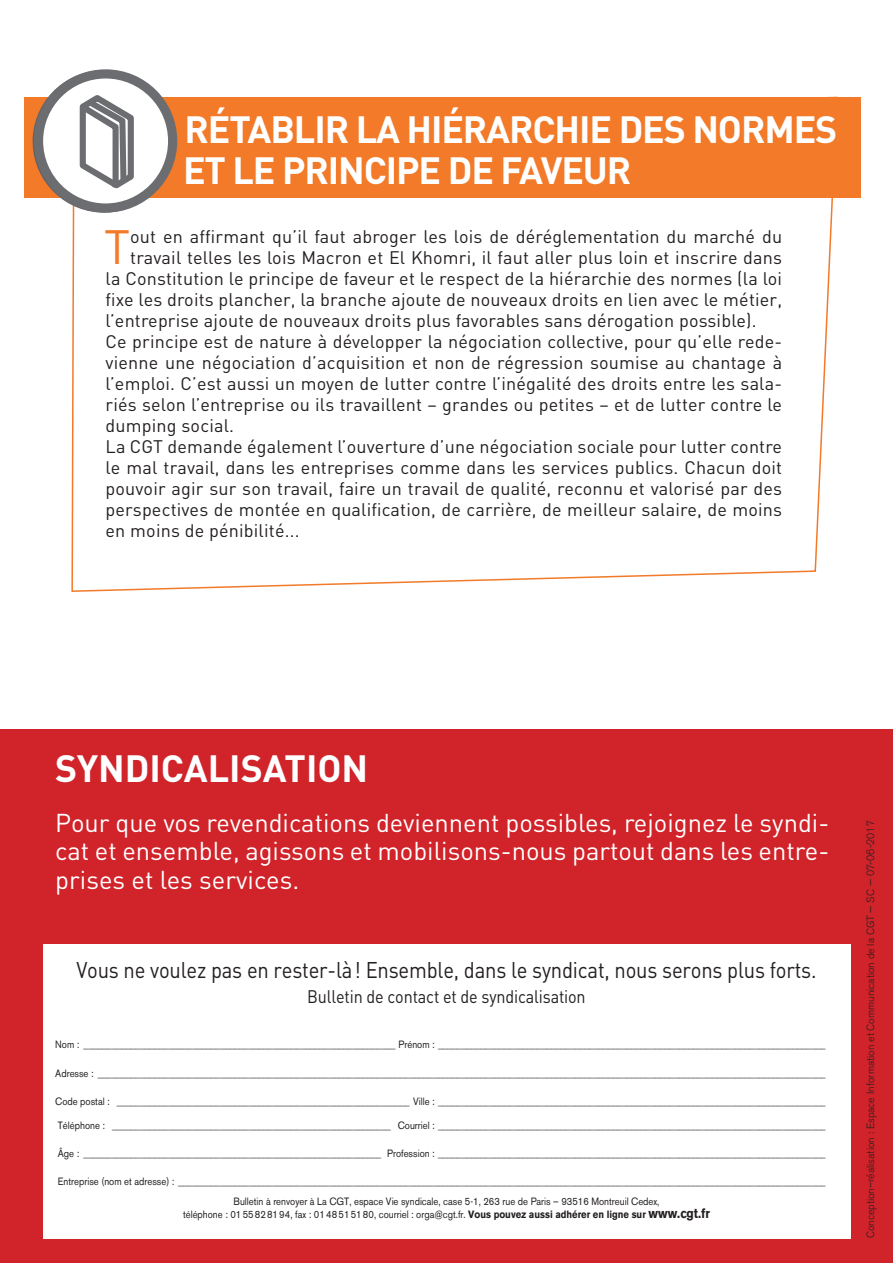
<style>
.page{position:relative;width:893px;height:1263px;background:#fff}
.page>*{position:absolute;margin:0;border:0;box-sizing:border-box;transform-origin:0 0}
.Texte{font:47.55px "DIN";color:#f27a29}
.proposition{font:700 37.5px/40.5px "DIN";letter-spacing:-.03em;color:#fff}
.proposition-2{font:700 37.5px "DIN";color:#fff}
.Texte-2{font:25.5px/28.5px "DIN";color:#fff;text-align:justify}
.t1{font:22.5px "DIN";letter-spacing:-.01em;color:#231f20;scale:.9 1}
.Texte-3{font:18px/21px "DIN";letter-spacing:.01em;color:#231f20;text-align:justify}
.Texte-4{font:18px "DIN";letter-spacing:-.01em;color:#231f20;scale:.9 1}
.t2{font:10.5px/13.5px "Akzidenz Grotesk BE";color:#231f20;text-align:center;scale:.9 1}
.t3{font:300 10.5px "Akzidenz Grotesk BE";color:#231f20}
.s1{font-weight:700}
.s2{font-weight:700;font-size:13.5px}
</style>
<div class="page">
<div style="left:0;top:729px;width:893px;height:207px;background:#d1232a"></div>
<div style="left:0;top:936px;width:893px;height:327px;background:#d1232a"></div>
<div style="left:43px;top:944px;width:807px;height:294px;background:#fff"></div>
<svg style="left:71px;top:96px;width:767px;height:496px"></svg>
<div style="left:24px;top:98px;width:836px;height:100px;background:#f27a29"></div>
<svg style="left:30px;top:69px;width:148px;height:146px"></svg>
<p class="proposition" style="left:183px;top:108px;width:656px">RÉTABLIR LA HIÉRARCHIE DES NORMES<br>ET LE PRINCIPE DE FAVEUR</p>
<p class="Texte" style="left:104px;top:217px;width:28px">T</p>
<p class="Texte-3" style="left:130px;top:226px;width:653px">out en affirmant qu’il faut abroger les lois de déréglementation du marché du</p>
<p class="Texte-3" style="left:130px;top:247px;width:653px">travail telles les lois Macron et El Khomri, il faut aller plus loin et inscrire dans</p>
<p class="Texte-3" style="left:106px;top:268px;width:678px">la Constitution le principe de faveur et le respect de la hiérarchie des normes (la loi</p>
<p class="Texte-3" style="left:106px;top:289px;width:678px">fixe les droits plancher, la branche ajoute de nouveaux droits en lien avec le métier,</p>
<p class="Texte-3" style="left:106px;top:310px;width:652px">l’entreprise ajoute de nouveaux droits plus favorables sans dérogation possible).</p>
<p class="Texte-3" style="left:106px;top:331px;width:678px">Ce principe est de nature à développer la négociation collective, pour qu’elle rede&shy;vienne une négociation d’acquisition et non de régression soumise au chantage à l’emploi. C’est aussi un moyen de lutter contre l’inégalité des droits entre les sala&shy;riés selon l’entreprise ou ils travaillent – grandes ou petites – et de lutter contre le dumping social.</p>
<p class="Texte-3" style="left:106px;top:436px;width:678px">La CGT demande également l’ouverture d’une négociation sociale pour lutter contre le mal travail, dans les entreprises comme dans les services publics. Chacun doit pouvoir agir sur son travail, faire un travail de qualité, reconnu et valorisé par des perspectives de montée en qualification, de carrière, de meilleur salaire, de moins en moins de pénibilité...</p>
<p class="proposition-2" style="left:55px;top:744px;width:314px">SYNDICALISATION</p>
<p class="Texte-2" style="left:55px;top:807px;width:775px">Pour que vos revendications deviennent possibles, rejoignez le syndi&shy;cat et ensemble, agissons et mobilisons-nous partout dans les entre&shy;prises et les services.</p>
<p class="t3" style="left:864px;top:1238px;width:419px;rotate:-90deg">Conception–réalisation : Espace Information et Communication de la CGT — SC — 07-06-2017</p>
<p class="t1" style="left:76px;top:955px;width:824px">Vous ne voulez pas en rester-là! Ensemble, dans le syndicat, nous serons plus forts.</p>
<p class="Texte-4" style="left:307px;top:985px;width:311px">Bulletin de contact et de syndicalisation</p>
<p class="t2" style="left:55px;top:1038px;width:857px">Nom : __________________________________________________________________ Prénom : __________________________________________________________________________________</p>
<p class="t2" style="left:55px;top:1066px;width:857px">Adresse : __________________________________________________________________________________________________________________________________________________________</p>
<p class="t2" style="left:55px;top:1094px;width:857px">Code postal : ______________________________________________________________ Ville : __________________________________________________________________________________</p>
<p class="t2" style="left:58px;top:1118px;width:854px">Téléphone : ___________________________________________________________ Courriel : __________________________________________________________________________________</p>
<p class="t2" style="left:58px;top:1147px;width:854px">Âge : _______________________________________________________________ Profession : __________________________________________________________________________________</p>
<p class="t2" style="left:58px;top:1175px;width:854px">Entreprise (nom et adresse) : _________________________________________________________________________________________________________________________________________</p>
<p class="t2" style="left:183px;top:1194px;width:587px">Bulletin à renvoyer à La CGT, espace Vie syndicale, case 5-1, 263 rue de Paris – 93516 Montreuil Cedex,<br>téléphone : 0155828194, fax : 0148515180, courriel : orga@cgt.fr. <span class="s1">Vous pouvez aussi adhérer en ligne sur</span> <span class="s2">www.cgt.fr</span></p>
</div>
